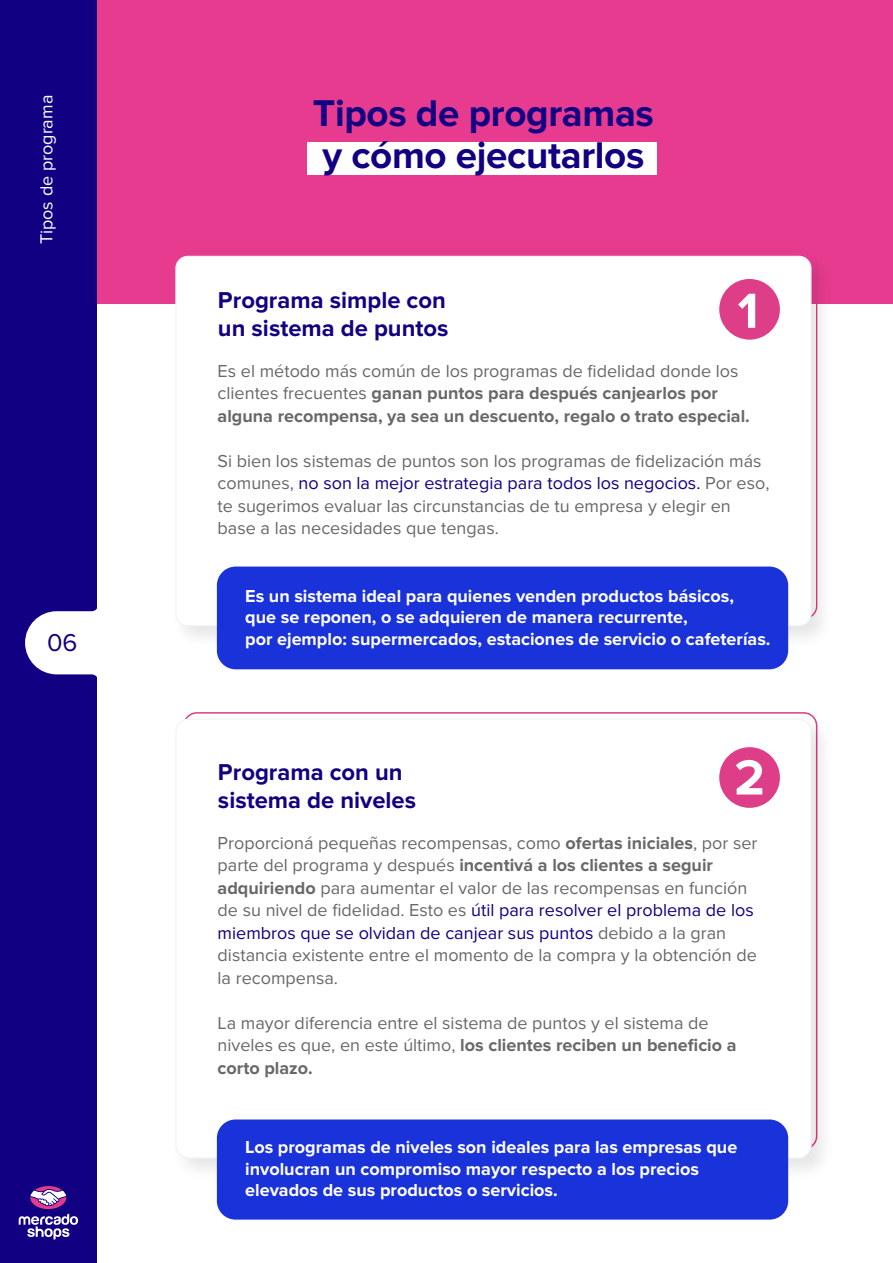
<style>
.page{position:relative;width:893px;height:1263px;background:#fff}
.page>*{position:absolute;margin:0;border:0;box-sizing:border-box;transform-origin:0 0}
.t1{font:700 51.15px "Proxima Nova";color:#fff}
.t2{font:700 38.55px/42px "Proxima Nova";letter-spacing:-.01em;color:#120082}
.t3{font:25.35px "Proxima Nova";color:#120082}
.t4{font:700 23.85px/28.5px "Proxima Nova";color:#120082}
.t5{font:18px/22.5px "Proxima Nova";color:#686868}
.t6{font:700 18px/21.6px "Proxima Nova";color:#fff}
.t7{font:700 18px/22.5px "Proxima Nova";color:#686868}
.t8{font:18px "Proxima Nova";color:#fff}
.s1{font-weight:400}
.s2{color:#120082}
.s3{font-weight:700}
</style>
<div class="page">
<div style="left:55px;top:0;width:838px;height:303px;background:#e73b90"></div>
<div style="left:307px;top:142px;width:350px;height:33px;background:#fff"></div>
<img style="left:166px;top:255px;width:672px;height:398px">
<div style="left:176px;top:256px;width:635px;height:370px;background:#fff;border-radius:12px"></div>
<div style="left:0;top:0;width:97px;height:1263px;background:#120082"></div>
<svg style="left:25px;top:608px;width:72px;height:69px"></svg>
<svg style="left:19px;top:1186px;width:59px;height:53px"></svg>
<div style="left:217px;top:566px;width:571px;height:103px;background:#1a32da;border-radius:19px"></div>
<div style="left:719px;top:279px;width:61px;height:61px;background:#de3d88;border-radius:50%"></div>
<img style="left:177px;top:712px;width:646px;height:476px">
<div style="left:176px;top:719px;width:635px;height:439px;background:#fff;border-radius:13px"></div>
<div style="left:217px;top:1119px;width:571px;height:100px;background:#1a32da;border-radius:19px"></div>
<div style="left:719px;top:747px;width:61px;height:61px;background:#de3d88;border-radius:50%"></div>
<p class="t8" style="left:36px;top:244px;width:151px;rotate:-90deg">Tipos de programa</p>
<h3 class="t3" style="left:47px;top:628px;width:32px">06</h3>
<h2 class="t2" style="left:313px;top:94px;width:343px">Tipos de programas y cómo ejecutarlos</h2>
<h3 class="t4" style="left:218px;top:287px;width:232px">Programa simple con un sistema de puntos</h3>
<p class="t7" style="left:218px;top:360px;width:534px"><span class="s1">Es el método más común de los programas de fidelidad donde los clientes frecuentes</span> ganan puntos para después canjearlos por alguna recompensa, ya sea un descuento, regalo o trato especial.</p>
<p class="t5" style="left:218px;top:450px;width:553px">Si bien los sistemas de puntos son los programas de fidelización más comunes, <span class="s2">no son la mejor estrategia para todos los negocios.</span> Por eso, te sugerimos evaluar las circunstancias de tu empresa y elegir en base a las necesidades que tengas.</p>
<h1 class="t1" style="left:738px;top:281px;width:23px">1</h1>
<p class="t6" style="left:245px;top:586px;width:527px">Es un sistema ideal para quienes venden productos básicos,<br>que se reponen, o se adquieren de manera recurrente,<br>por ejemplo: supermercados, estaciones de servicio o cafeterías.</p>
<h1 class="t1" style="left:734px;top:748px;width:32px">2</h1>
<h3 class="t4" style="left:218px;top:759px;width:200px">Programa con un sistema de niveles</h3>
<p class="t5" style="left:218px;top:832px;width:541px">Proporcioná pequeñas recompensas, como <span class="s3">ofertas iniciales</span>, por ser parte del programa y después <span class="s3">incentivá a los clientes a seguir adquiriendo</span> para aumentar el valor de las recompensas en función de su nivel de fidelidad. Esto es <span class="s2">útil para resolver el problema de los miembros que se olvidan de canjear sus puntos</span> debido a la gran distancia existente entre el momento de la compra y la obtención de la recompensa.</p>
<p class="t5" style="left:218px;top:1012px;width:520px">La mayor diferencia entre el sistema de puntos y el sistema de niveles es que, en este último, <span class="s3">los clientes reciben un beneficio a corto plazo.</span></p>
<p class="t6" style="left:245px;top:1137px;width:494px">Los programas de niveles son ideales para las empresas que involucran un compromiso mayor respecto a los precios elevados de sus productos o servicios.</p>
</div>
